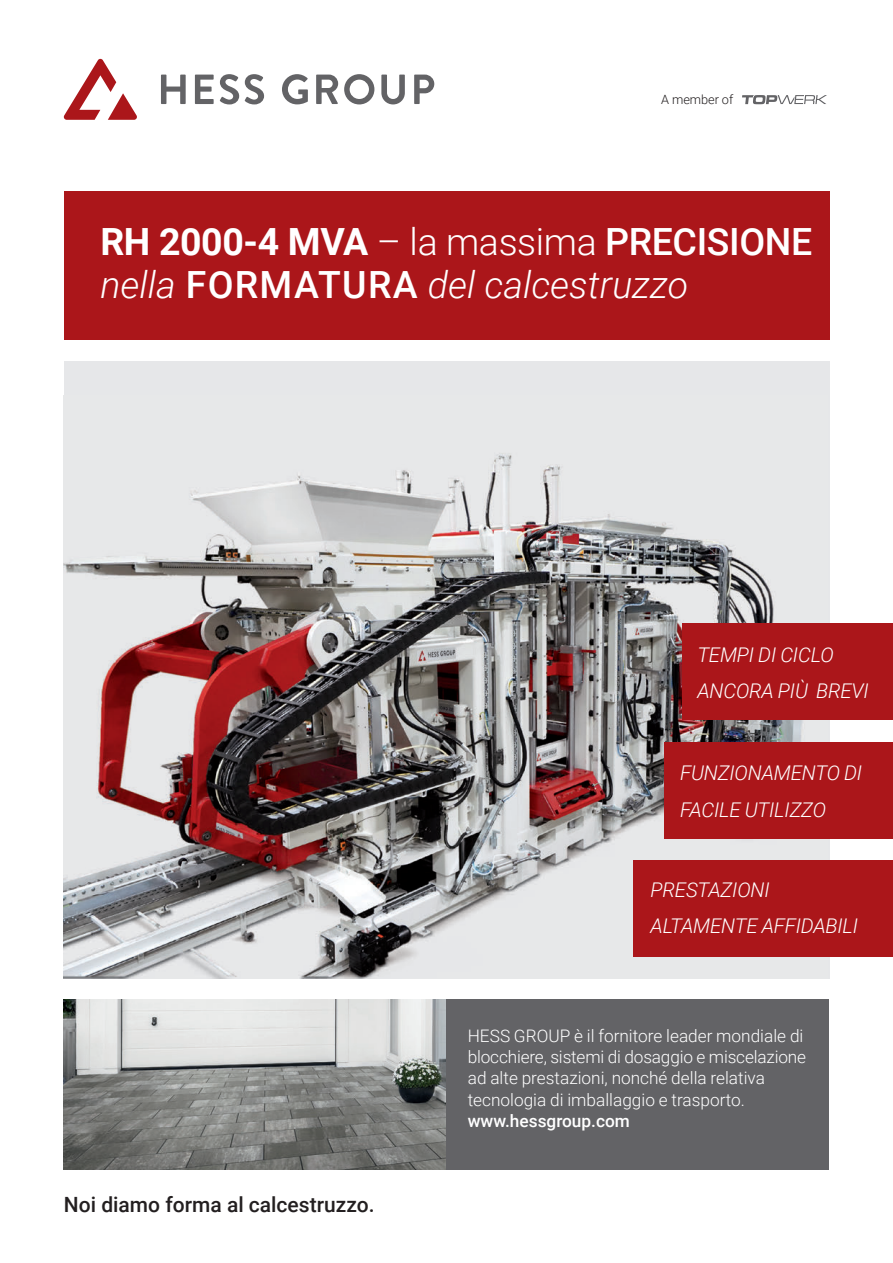
<style>
.page{position:relative;width:893px;height:1263px;background:#fff}
.page>*{position:absolute;margin:0;border:0;box-sizing:border-box;transform-origin:0 0}
.t1{font:italic 300 37.5px/42.5px "Roboto";color:#fff}
.t2{font:500 21px "Roboto";color:#231f20}
.t3{font:italic 300 20.25px/36px "Roboto";letter-spacing:-.01em;color:#fff}
.t4{font:300 17.25px/21.3px "Roboto";color:#fff}
.t5{font:500 17.25px "Roboto";color:#fff}
.t6{font:300 12.75px "Roboto";letter-spacing:-.005em;color:#231f20}
.s1{font-weight:700;font-style:normal}
.s2{font-style:normal}
.s3{font-weight:500;font-style:normal}
</style>
<div class="page">
<svg style="left:282px;top:74px;width:26px;height:30px"></svg>
<svg style="left:316px;top:75px;width:22px;height:29px"></svg>
<svg style="left:344px;top:74px;width:30px;height:30px"></svg>
<svg style="left:381px;top:75px;width:24px;height:29px"></svg>
<svg style="left:414px;top:75px;width:20px;height:29px"></svg>
<svg style="left:161px;top:75px;width:25px;height:29px"></svg>
<svg style="left:220px;top:74px;width:19px;height:30px"></svg>
<svg style="left:245px;top:74px;width:19px;height:30px"></svg>
<svg style="left:195px;top:75px;width:19px;height:29px"></svg>
<svg style="left:64px;top:59px;width:73px;height:61px"></svg>
<div style="left:64px;top:191px;width:765px;height:149px;background:#ab161a"></div>
<div style="left:64px;top:361px;width:765px;height:617px;background:#e6e7e9"></div>
<img style="left:64px;top:453px;width:765px;height:525px">
<img style="left:64px;top:999px;width:382px;height:170px">
<div style="left:446px;top:999px;width:383px;height:170px;background:#636366"></div>
<div style="left:682px;top:623px;width:211px;height:96px;background:#ab161a"></div>
<div style="left:664px;top:742px;width:229px;height:96px;background:#ab161a"></div>
<div style="left:634px;top:861px;width:259px;height:96px;background:#ab161a"></div>
<svg style="left:742px;top:95px;width:85px;height:9px"></svg>
<p class="t6" style="left:661px;top:91px;width:74px">A member of</p>
<h1 class="t1" style="left:100px;top:219px;width:713px"><span class="s1">RH 2000-4 MVA</span> <span class="s2">– la massima</span> <span class="s3">PRECISIONE </span>nella <span class="s3">FORMATURA</span> del calcestruzzo</h1>
<p class="t3" style="left:697px;top:636px;width:173px">TEMPI DI CICLO<br>ANCORA PIÙ BREVI</p>
<p class="t3" style="left:680px;top:754px;width:184px">FUNZIONAMENTO DI<br>FACILE UTILIZZO</p>
<p class="t3" style="left:651px;top:871px;width:209px">PRESTAZIONI<br>ALTAMENTE AFFIDABILI</p>
<p class="t2" style="left:64px;top:1190px;width:312px">Noi diamo forma al calcestruzzo.</p>
<p class="t4" style="left:468px;top:1024px;width:340px">HESS GROUP è il fornitore leader mondiale di blocchiere, sistemi di dosaggio e miscelazione ad alte prestazioni, nonché della relativa tecnologia di imballaggio e trasporto.</p>
<p class="t5" style="left:468px;top:1109px;width:164px">www.hessgroup.com</p>
</div>
